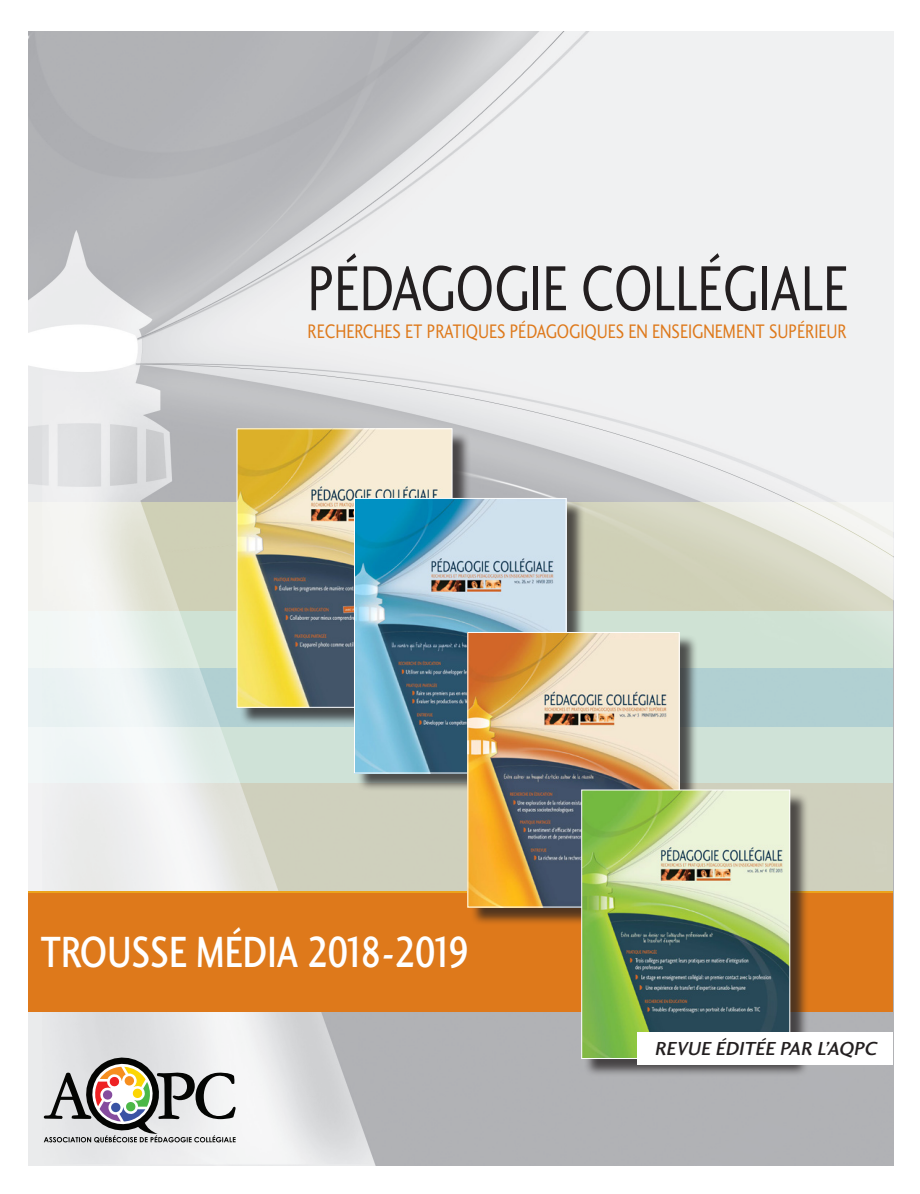
<style>
.page{position:relative;width:920px;height:1194px;background:#fff}
.page>*{position:absolute;margin:0;border:0;box-sizing:border-box;transform-origin:0 0}
.t1{font:65.7px "Charlotte Sans Book Plain";color:#231f20;scale:.79 1}
.t2{font:45.15px "Charlotte Sans Medium Plain";color:#fff;scale:.79 1}
.t3{font:20.25px "Charlotte Sans Book Plain";color:#de791b;scale:.81 1}
.t4{font:italic 19.5px "Charlotte Sans Medium Plain";color:#231f20}
</style>
<div class="page">
<img style="left:28px;top:31px;width:864px;height:1134px">
<div style="left:28px;top:891px;width:864px;height:120px;background:#de791b"></div>
<svg style="left:28px;top:783px;width:864px;height:110px;fill:#cfd0bd"></svg>
<svg style="left:28px;top:668px;width:864px;height:115px"></svg>
<svg style="left:28px;top:502px;width:864px;height:166px"></svg>
<div style="left:239px;top:431px;width:232px;height:295px;background:#231f20;opacity:.75"></div>
<img style="left:238px;top:430px;width:212px;height:275px">
<div style="left:236px;top:428px;width:216px;height:279px;border:1px solid #fff"></div>
<div style="left:356px;top:500px;width:229px;height:292px;background:#231f20;opacity:.75"></div>
<img style="left:356px;top:500px;width:208px;height:271px">
<div style="left:354px;top:498px;width:212px;height:275px;border:1px solid #fff"></div>
<div style="left:469px;top:634px;width:229px;height:292px;background:#231f20;opacity:.75"></div>
<img style="left:469px;top:634px;width:208px;height:271px">
<div style="left:467px;top:632px;width:212px;height:275px;border:1px solid #fff"></div>
<div style="left:583px;top:792px;width:225px;height:285px;background:#231f20;opacity:.75"></div>
<img style="left:583px;top:791px;width:204px;height:265px">
<div style="left:581px;top:789px;width:208px;height:269px;border:1px solid #fff"></div>
<svg style="left:44px;top:1052px;width:192px;height:90px"></svg>
<div style="left:637px;top:1032px;width:255px;height:33px;background:#fff"></div>
<p class="t1" style="left:307px;top:249px;width:686px">PÉDAGOGIE COLLÉGIALE</p>
<p class="t3" style="left:307px;top:319px;width:667px">RECHERCHES ET PRATIQUES PÉDAGOGIQUES EN ENSEIGNEMENT SUPÉRIEUR</p>
<p class="t2" style="left:40px;top:925px;width:545px">TROUSSE MÉDIA 2018-2019</p>
<p class="t4" style="left:654px;top:1037px;width:240px">REVUEÉDITÉEPARL’AQPC</p>
</div>
